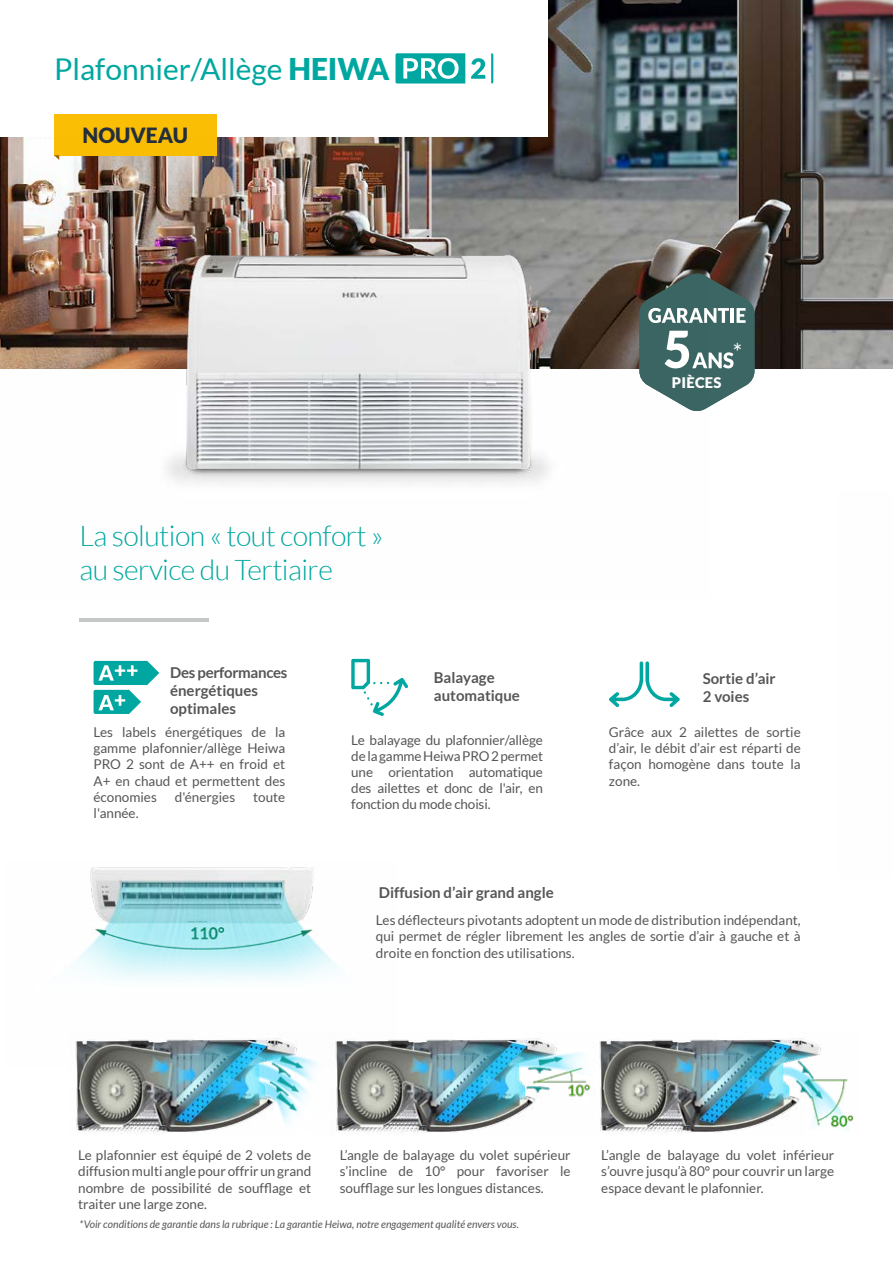
<style>
.page{position:relative;width:893px;height:1263px;background:#fff}
.page>*{position:absolute;margin:0;border:0;box-sizing:border-box;transform-origin:0 0}
.t1{font:30px "Lato";color:#00a7a0}
.t2{font:300 28.5px/34.2px "Lato";letter-spacing:-.02em;color:#00a8a0}
.t3{font:23.7px "Lato";color:#fff}
.t4{font:900 21px "Lato";color:#242f3d}
.t5{font:700 15px/18px "Lato";color:#565655}
.t6{font:900 14.7px "Lato";letter-spacing:.02em;color:#fff}
.t7{font:13.5px/16.2px "Lato";color:#565655;text-align:justify}
.t8{font:italic 10.5px "Lato";color:#565655}
.s1{font-weight:900}
</style>
<div class="page">
<img style="left:548px;top:0;width:345px;height:368px">
<svg style="left:395px;top:53px;width:70px;height:31px"></svg>
<svg style="left:471px;top:58px;width:14px;height:21px"></svg>
<svg style="left:491px;top:53px;width:2px;height:31px"></svg>
<svg style="left:709px;top:274px;width:45px;height:133px"></svg>
<div style="left:54px;top:114px;width:162px;height:41px;background:#fabf05"></div>
<hr style="left:80px;top:618px;width:129px;height:4px;background:#c5c6c6">
<svg style="left:94px;top:661px;width:65px;height:53px"></svg>
<svg style="left:609px;top:661px;width:71px;height:46px"></svg>
<svg style="left:351px;top:659px;width:57px;height:57px"></svg>
<img style="left:73px;top:867px;width:268px;height:114px">
<img style="left:75px;top:1038px;width:242px;height:97px">
<img style="left:335px;top:1038px;width:519px;height:97px">
<img style="left:0;top:137px;width:709px;height:346px">
<h1 class="t1" style="left:54px;top:53px;width:337px">Plafonnier/Allège <span class="s1">HEIWA</span></h1>
<h3 class="t4" style="left:83px;top:123px;width:107px">NOUVEAU</h3>
<p class="t6" style="left:672px;top:374px;width:51px">PIÈCES</p>
<h3 class="t3" style="left:733px;top:340px;width:11px">*</h3>
<h2 class="t2" style="left:80px;top:519px;width:306px">La solution « tout confort » au service du Tertiaire</h2>
<p class="t5" style="left:170px;top:663px;width:119px">Des performances énergétiques optimales</p>
<p class="t5" style="left:434px;top:668px;width:88px">Balayage automatique</p>
<p class="t5" style="left:703px;top:669px;width:74px">Sortie d’air<br>2 voies</p>
<p class="t7" style="left:94px;top:724px;width:193px">Les labels énergétiques de la gamme plafonnier/allège Heiwa PRO 2 sont de A++ en froid et A+ en chaud et permettent des économies</p>
<p class="t7" style="left:175px;top:789px;width:62px">d'énergies</p>
<p class="t7" style="left:253px;top:789px;width:34px">toute</p>
<p class="t7" style="left:94px;top:805px;width:46px">l'année.</p>
<p class="t7" style="left:351px;top:731px;width:193px">Le balayage du plafonnier/allège de la gamme Heiwa PRO 2 permet une orientation automatique des ailettes et donc de l'air, en fonction du mode choisi.</p>
<p class="t7" style="left:609px;top:724px;width:193px">Grâce aux 2 ailettes de sortie d’air, le débit d’air est réparti de façon homogène dans toute la zone.</p>
<p class="t5" style="left:379px;top:883px;width:176px">Diffusion d’air grand angle</p>
<p class="t7" style="left:376px;top:912px;width:426px">Les déflecteurs pivotants adoptent un mode de distribution indépendant, qui permet de régler librement les angles de sortie d’air à gauche et à droite en fonction des utilisations.</p>
<p class="t7" style="left:78px;top:1147px;width:235px">Le plafonnier est équipé de 2 volets de diffusion multi angle pour offrir un grand nombre de possibilité de soufflage et traiter une large zone.</p>
<p class="t7" style="left:340px;top:1147px;width:232px">L’angle de balayage du volet supérieur s’incline de 10° pour favoriser le soufflage sur les longues distances.</p>
<p class="t7" style="left:601px;top:1147px;width:235px">L’angle de balayage du volet inférieur s’ouvre jusqu’à 80° pour couvrir un large espace devant le plafonnier.</p>
<p class="t8" style="left:80px;top:1218px;width:441px">*Voir conditions de garantie dans la rubrique : La garantie Heiwa, notre engagement qualité envers vous.</p>
</div>
